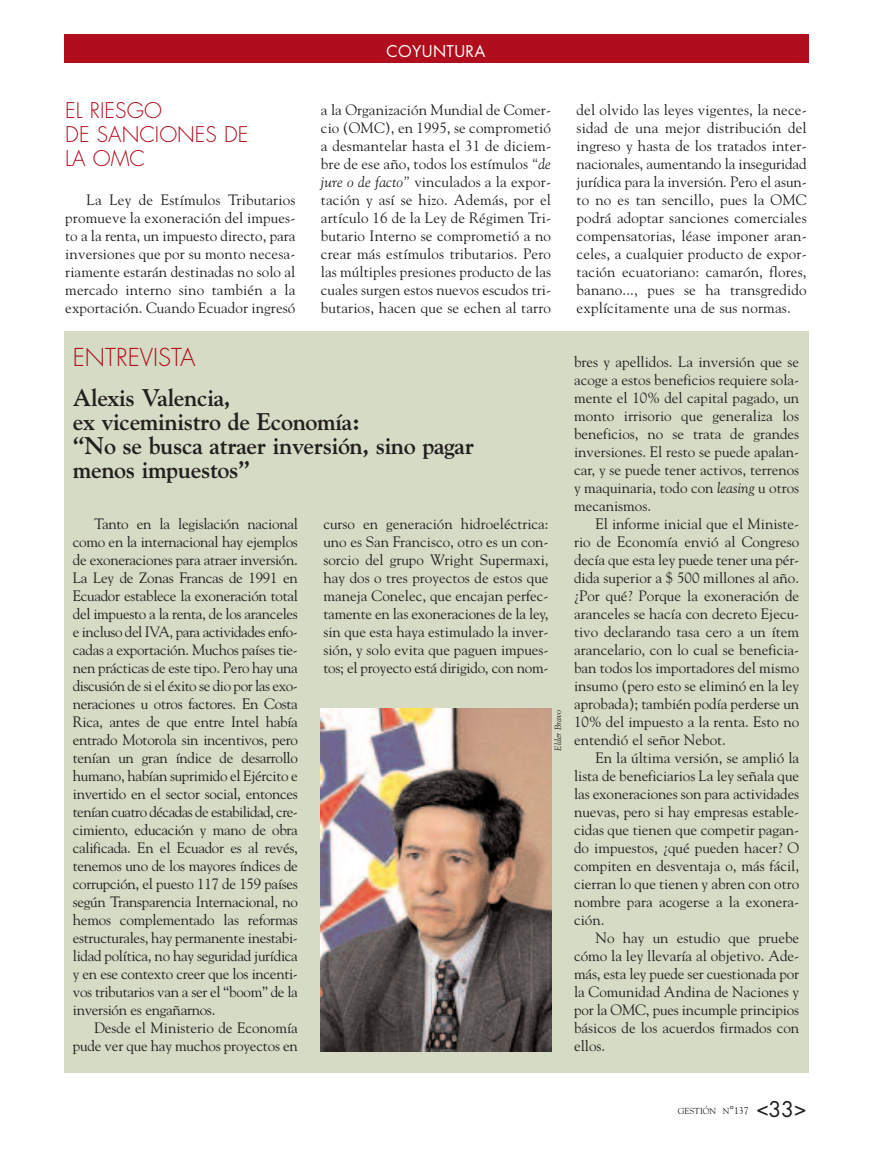
<style>
.page{position:relative;width:872px;height:1149px;background:#fff}
.page>*{position:absolute;margin:0;border:0;box-sizing:border-box;transform-origin:0 0}
.t1{font:700 24px/24px "Goudy";letter-spacing:-.015em;color:#231f20}
.t2{font:300 24px "Futura";color:#b00d1d}
.t3{font:300 21px/24px "Futura";color:#b00d1d}
.t4{font:15.75px "Futura";letter-spacing:.025em;color:#fff}
.t5{font:15px/18px "Goudy";color:#231f20;text-align:justify}
.t6{font:italic 9px "Goudy";color:#231f20}
.t7{font:8.7px "Goudy";color:#231f20}
.s1{font-style:italic}
.s2{font-size:11.55px}
.s3{font-size:9.75px}
.s4{font-family:"Futura";font-size:21px}
</style>
<div class="page">
<div style="left:64px;top:34px;width:744px;height:29px;background:#b00d1d"></div>
<div style="left:64px;top:330px;width:744px;height:741px;background:#d5dbc4"></div>
<img style="left:320px;top:708px;width:231px;height:342px">
<h2 class="t3" style="left:65px;top:100px;width:185px">EL RIESGO<br>DE SANCIONES DE<br>LA OMC</h2>
<p class="t5" style="left:65px;top:190px;width:232px;text-indent:21px">La Ley de Estímulos Tributarios promueve la exoneración del impues&shy;to a la renta, un impuesto directo, para inversiones que por su monto necesa&shy;riamente estarán destinadas no solo al mercado interno sino también a la exportación. Cuando Ecuador ingresó</p>
<p class="t4" style="left:386px;top:44px;width:100px">COYUNTURA</p>
<p class="t5" style="left:321px;top:100px;width:232px">a la Organización Mundial de Comer&shy;cio (OMC), en 1995, se comprometió a desmantelar hasta el 31 de diciem&shy;bre de ese año, todos los estímulos <span class="s1">“de jure o de facto”</span> vinculados a la expor&shy;tación y así se hizo. Además, por el artículo 16 de la Ley de Régimen Tri&shy;butario Interno se comprometió a no crear más estímulos tributarios. Pero las múltiples presiones producto de las cuales surgen estos nuevos escudos tri&shy;butarios, hacen que se echen al tarro</p>
<p class="t5" style="left:576px;top:100px;width:232px">del olvido las leyes vigentes, la nece&shy;sidad de una mejor distribución del ingreso y hasta de los tratados inter&shy;nacionales, aumentando la inseguridad jurídica para la inversión. Pero el asun&shy;to no es tan sencillo, pues la OMC podrá adoptar sanciones comerciales compensatorias, léase imponer aran&shy;celes, a cualquier producto de expor&shy;tación ecuatoriano: camarón, flores, banano..., pues se ha transgredido explícitamente una de sus normas.</p>
<h1 class="t2" style="left:73px;top:346px;width:124px">ENTREVISTA</h1>
<h1 class="t1" style="left:73px;top:386px;width:403px">Alexis Valencia,<br>ex viceministro de Economía:<br>“No se busca atraer inversión, sino pagar menos impuestos”</h1>
<p class="t5" style="left:73px;top:514px;width:227px;text-indent:21px">Tanto en la legislación nacional como en la internacional hay ejemplos de exoneraciones para atraer inversión.<br>La Ley de Zonas Francas de 1991 en Ecuador establece la exoneración total del impuesto a la renta, de los aranceles e incluso del IVA, para actividades enfo&shy;cadas a exportación. Muchos países tie&shy;nen prácticas de este tipo. Pero hay una discusión de si el éxito se dio por las exo&shy;neraciones u otros factores. En Costa Rica, antes de que entre Intel había entrado Motorola sin incentivos, pero tenían un gran índice de desarrollo humano, habían suprimido el Ejército e invertido en el sector social, entonces tenían cuatro décadas de estabilidad, cre&shy;cimiento, educación y mano de obra calificada. En el Ecuador es al revés, tenemos uno de los mayores índices de corrupción, el puesto 117 de 159 países según Transparencia Internacional, no hemos complementado las reformas estructurales, hay permanente inestabi&shy;lidad política, no hay seguridad jurídica y en ese contexto creer que los incenti&shy;vos tributarios van a ser el “boom” de la inversión es engañarnos.</p>
<p class="t5" style="left:73px;top:1018px;width:227px;text-align:right">Desde el Ministerio de Economía pude ver que hay muchos proyectos en</p>
<p class="t5" style="left:323px;top:514px;width:227px">curso en generación hidroeléctrica: uno es San Francisco, otro es un con&shy;sorcio del grupo Wright Supermaxi, hay dos o tres proyectos de estos que maneja Conelec, que encajan perfec&shy;tamente en las exoneraciones de la ley, sin que esta haya estimulado la inver&shy;sión, y solo evita que paguen impues&shy;tos; el proyecto está dirigido, con nom-</p>
<p class="t6" style="left:553px;top:750px;width:42px;rotate:-90deg">Elder Bravo</p>
<p class="t5" style="left:574px;top:352px;width:227px">bres y apellidos. La inversión que se acoge a estos beneficios requiere sola&shy;mente el 10% del capital pagado, un monto irrisorio que generaliza los beneficios, no se trata de grandes inversiones. El resto se puede apalan&shy;car, y se puede tener activos, terrenos y maquinaria, todo con <span class="s1">leasing</span> u otros mecanismos.</p>
<p class="t5" style="left:574px;top:514px;width:227px;text-indent:21px">El informe inicial que el Ministe&shy;rio de Economía envió al Congreso decía que esta ley puede tener una pér&shy;dida superior a $ 500 millones al año. ¿Por qué? Porque la exoneración de aranceles se hacía con decreto Ejecu&shy;tivo declarando tasa cero a un ítem arancelario, con lo cual se beneficia&shy;ban todos los importadores del mismo insumo (pero esto se eliminó en la ley aprobada); también podía perderse un 10% del impuesto a la renta. Esto no entendió el señor Nebot.</p>
<p class="t5" style="left:574px;top:748px;width:227px;text-indent:21px">En la última versión, se amplió la lista de beneficiarios La ley señala que las exoneraciones son para actividades nuevas, pero si hay empresas estable&shy;cidas que tienen que competir pagan&shy;do impuestos, ¿qué pueden hacer? O compiten en desventaja o, más fácil, cierran lo que tienen y abren con otro nombre para acogerse a la exonera&shy;ción.</p>
<p class="t5" style="left:574px;top:928px;width:227px;text-indent:21px">No hay un estudio que pruebe cómo la ley llevaría al objetivo. Ade&shy;más, esta ley puede ser cuestionada por la Comunidad Andina de Naciones y por la OMC, pues incumple principios básicos de los acuerdos firmados con ellos.</p>
<p class="t7" style="left:678px;top:1104px;width:130px">GESTIÓN N<span class="s2">°</span><span class="s3">137</span> <span class="s4">&lt;33&gt;</span></p>
</div>
